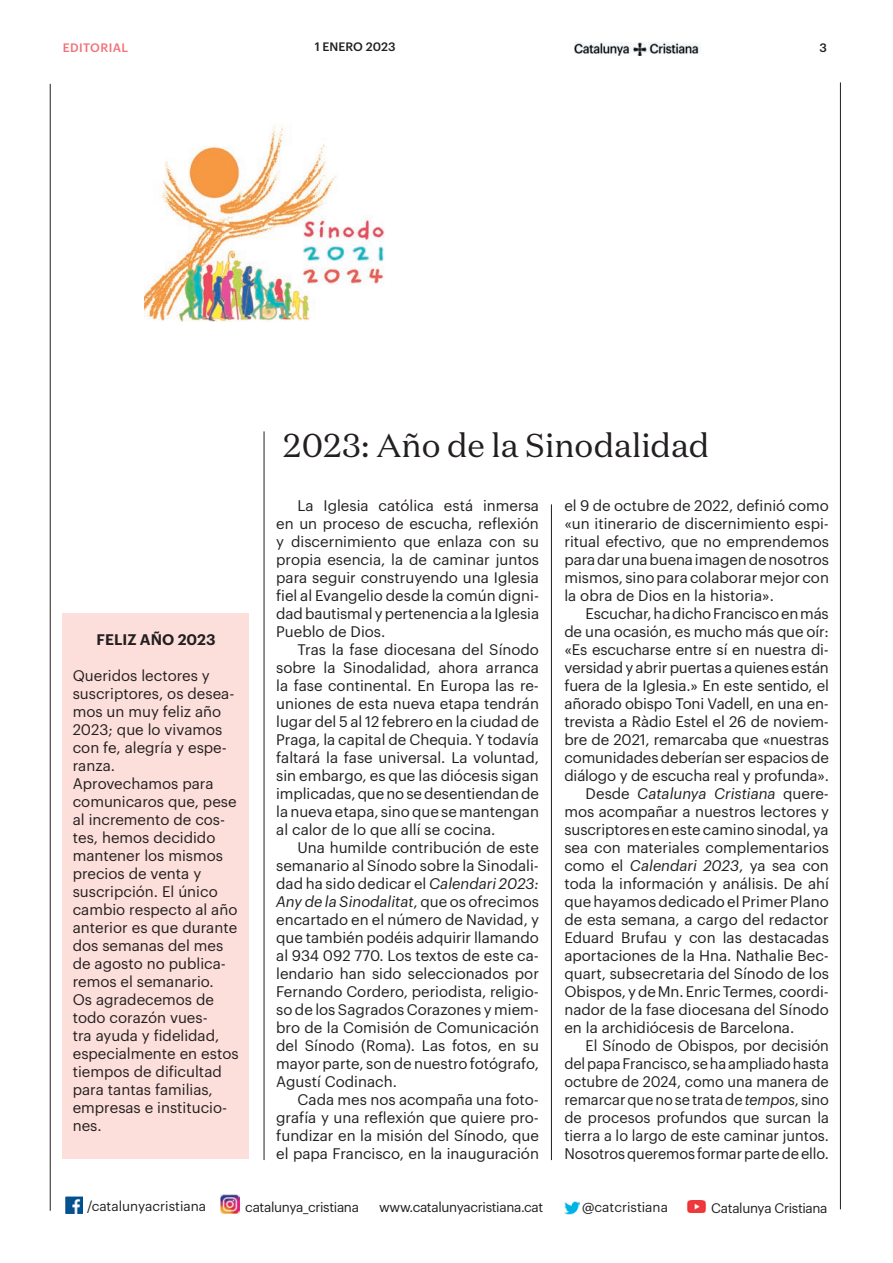
<style>
.page{position:relative;width:893px;height:1263px;background:#fff}
.page>*{position:absolute;margin:0;border:0;box-sizing:border-box;transform-origin:0 0}
.t1{font:33px "Domaine Text";color:#231f20}
.t2{font:15px/18px "Graphik";color:#231f20;text-align:justify}
.t3{font:italic 15px "Graphik";color:#231f20}
.t4{font:600 15px "Graphik";color:#231f20}
.t5{font:13.5px "Graphik";letter-spacing:-.025em;color:#231f20}
.t6{font:13.5px "Graphik";color:#231f20}
.t7{font:500 12px "Graphik";color:#231f20}
.t8{font:500 12px "Graphik";letter-spacing:.035em;color:#f27278}
.s1{font-style:italic}
.s2{font-style:normal}
</style>
<div class="page">
<img style="left:574px;top:42px;width:127px;height:13px">
<hr style="left:840px;top:82px;width:1px;height:1127px;background:#231f20">
<hr style="left:50px;top:84px;width:1px;height:1127px;background:#231f20">
<img style="left:221px;top:1194px;width:19px;height:19px">
<img style="left:687px;top:1200px;width:19px;height:13px">
<img style="left:66px;top:1197px;width:16px;height:16px">
<img style="left:564px;top:1201px;width:16px;height:14px">
<hr style="left:551px;top:504px;width:1px;height:656px;background:#231f20">
<hr style="left:264px;top:431px;width:1px;height:729px;background:#231f20">
<img style="left:144px;top:125px;width:241px;height:196px">
<div style="left:63px;top:613px;width:186px;height:546px;background:#fcdeda"></div>
<p class="t8" style="left:63px;top:39px;width:67px">EDITORIAL</p>
<p class="t7" style="left:315px;top:38px;width:82px">1 ENERO 2023</p>
<p class="t7" style="left:820px;top:39px;width:9px">3</p>
<p class="t4" style="left:97px;top:628px;width:120px">FELIZ AÑO 2023</p>
<p class="t2" style="left:73px;top:665px;width:167px;text-align:left">Queridos lectores y suscriptores, os desea&shy;mos un muy feliz año<br>2023; que lo vivamos con fe, alegría y espe&shy;ranza.<br>Aprovechamos para comunicaros que, pese al incremento de cos&shy;tes, hemos decidido mantener los mismos precios de venta y suscripción. El único cambio respecto al año anterior es que durante dos semanas del mes de agosto no publica&shy;remos el semanario.<br>Os agradecemos de todo corazón vues-<br>tra ayuda y fidelidad, especialmente en estos tiempos de dificultad para tantas familias, empresas e institucio&shy;nes.</p>
<h1 class="t1" style="left:283px;top:424px;width:428px">2023: Año de la Sinodalidad</h1>
<p class="t2" style="left:276px;top:496px;width:264px;text-indent:21px">La Iglesia católica está inmersa en un proceso de escucha, reflexión y discernimiento que enlaza con su propia esencia, la de caminar juntos para seguir construyendo una Iglesia fiel al Evangelio desde la común digni&shy;dad bautismal y pertenencia a la Iglesia Pueblo de Dios.</p>
<p class="t2" style="left:276px;top:640px;width:264px;text-indent:21px">Tras la fase diocesana del Sínodo sobre la Sinodalidad, ahora arranca la fase continental. En Europa las re&shy;uniones de esta nueva etapa tendrán lugar del 5 al 12 febrero en la ciudad de Praga, la capital de Chequia. Y todavía faltará la fase universal. La voluntad, sin embargo, es que las diócesis sigan implicadas, que no se desentiendan de la nueva etapa, sino que se mantengan al calor de lo que allí se cocina.</p>
<p class="t2" style="left:276px;top:838px;width:264px;text-indent:21px">Una humilde contribución de este semanario al Sínodo sobre la Sinodali&shy;dad ha sido dedicar el <span class="s1">Calendari 2023:<br>Any de la Sinodalitat</span>, que os ofrecimos encartado en el número de Navidad, y que también podéis adquirir llamando al 934 092 770. Los textos de este ca&shy;lendario han sido seleccionados por Fernando Cordero, periodista, religio&shy;so de los Sagrados Corazones y miem&shy;bro de la Comisión de Comunicación del Sínodo (Roma). Las fotos, en su mayor parte, son de nuestro fotógrafo, Agustí Codinach.</p>
<p class="t2" style="left:276px;top:1090px;width:264px;text-indent:21px">Cada mes nos acompaña una foto&shy;grafía y una reflexión que quiere pro&shy;fundizar en la misión del Sínodo, que el papa Francisco, en la inauguración</p>
<p class="t2" style="left:564px;top:496px;width:266px">el 9 de octubre de 2022, definió como «un itinerario de discernimiento espi&shy;ritual efectivo, que no emprendemos para dar una buena imagen de nosotros mismos, sino para colaborar mejor con la obra de Dios en la historia».</p>
<p class="t2" style="left:586px;top:604px;width:245px">Escuchar, ha dicho Francisco en más</p>
<p class="t2" style="left:564px;top:622px;width:266px">de una ocasión, es mucho más que oír:</p>
<p class="t2" style="left:564px;top:640px;width:266px">«Es escucharse entre sí en nuestra di-</p>
<p class="t2" style="left:564px;top:658px;width:266px">versidad y abrir puertas a quienes están</p>
<p class="t2" style="left:564px;top:676px;width:266px">fuera de la Iglesia.» En este sentido, el</p>
<p class="t2" style="left:564px;top:694px;width:266px">añorado obispo Toni Vadell, en una en-</p>
<p class="t2" style="left:564px;top:712px;width:266px">trevista a Ràdio Estel el 26 de noviem-</p>
<p class="t2" style="left:564px;top:730px;width:266px">bre de 2021, remarcaba que «nuestras</p>
<p class="t2" style="left:564px;top:748px;width:266px">comunidades deberían ser espacios de</p>
<p class="t2" style="left:564px;top:766px;width:266px">diálogo y de escucha real y profunda».</p>
<p class="t3" style="left:586px;top:783px;width:245px"><span class="s2">Desde</span> Catalunya Cristiana <span class="s2">quere-</span></p>
<p class="t2" style="left:564px;top:802px;width:266px">mos acompañar a nuestros lectores y</p>
<p class="t2" style="left:564px;top:820px;width:266px">suscriptores en este camino sinodal, ya</p>
<p class="t2" style="left:564px;top:838px;width:266px">sea con materiales complementarios</p>
<p class="t2" style="left:564px;top:856px;width:266px">como el <span class="s1">Calendari 2023</span>, ya sea con</p>
<p class="t2" style="left:564px;top:874px;width:266px">toda la información y análisis. De ahí</p>
<p class="t2" style="left:564px;top:892px;width:266px">que hayamos dedicado el Primer Plano</p>
<p class="t2" style="left:564px;top:910px;width:266px">de esta semana, a cargo del redactor</p>
<p class="t2" style="left:564px;top:928px;width:266px">Eduard Brufau y con las destacadas</p>
<p class="t2" style="left:564px;top:946px;width:266px">aportaciones de la Hna. Nathalie Bec-</p>
<p class="t2" style="left:564px;top:964px;width:266px">quart, subsecretaria del Sínodo de los</p>
<p class="t2" style="left:564px;top:982px;width:266px">Obispos, y de Mn. Enric Termes, coordi-</p>
<p class="t2" style="left:564px;top:1000px;width:266px">nador de la fase diocesana del Sínodo</p>
<p class="t2" style="left:564px;top:1018px;width:231px">en la archidiócesis de Barcelona.</p>
<p class="t2" style="left:586px;top:1036px;width:245px">El Sínodo de Obispos, por decisión</p>
<p class="t2" style="left:564px;top:1054px;width:266px">del papa Francisco, se ha ampliado hasta</p>
<p class="t2" style="left:564px;top:1072px;width:266px">octubre de 2024, como una manera de</p>
<p class="t2" style="left:564px;top:1090px;width:266px">remarcar que no se trata de <span class="s1">tempos</span>, sino</p>
<p class="t2" style="left:564px;top:1108px;width:266px">de procesos profundos que surcan la</p>
<p class="t2" style="left:564px;top:1126px;width:266px">tierra a lo largo de este caminar juntos.</p>
<p class="t2" style="left:564px;top:1144px;width:266px">Nosotros queremos formar parte de ello.</p>
<p class="t6" style="left:87px;top:1196px;width:120px">/catalunyacristiana</p>
<p class="t5" style="left:245px;top:1197px;width:115px">catalunya_cristiana</p>
<p class="t5" style="left:379px;top:1196px;width:166px">www.catalunyacristiana.cat</p>
<p class="t6" style="left:582px;top:1197px;width:87px">@catcristiana</p>
<p class="t5" style="left:711px;top:1198px;width:118px">Catalunya Cristiana</p>
</div>
